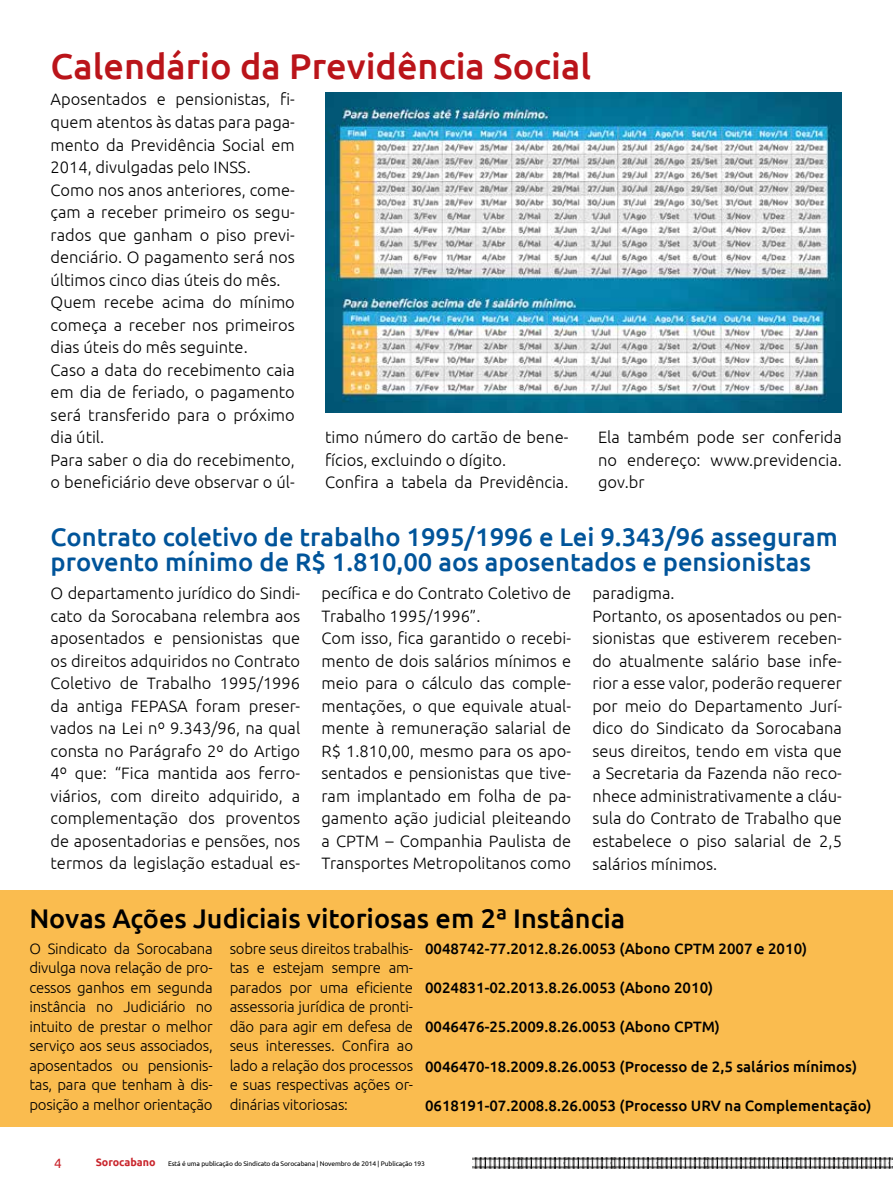
<style>
.page{position:relative;width:893px;height:1191px;background:#fff}
.page>*{position:absolute;margin:0;border:0;box-sizing:border-box;transform-origin:0 0}
.t1{font:500 36px "Ubuntu";color:#ba141a}
.t2{font:500 27px "Ubuntu";color:#000}
.t3{font:500 25.5px/25.5px "Ubuntu";color:#00549a}
.t4{font:300 16.5px/22.5px "Ubuntu";color:#000}
.t5{font:300 15px/19.5px "Ubuntu";letter-spacing:-.015em;color:#000;text-align:justify}
.t6{font:500 15px "Ubuntu";color:#000}
.t7{font:13.5px "Ubuntu";color:#c9252c}
.t8{font:6.75px "Ubuntu";letter-spacing:-.015em;color:#000}
.s1{font-weight:700;font-size:10.65px;color:#c9252c}
</style>
<div class="page">
<img style="left:521px;top:1157px;width:44px;height:12px">
<img style="left:707px;top:1157px;width:44px;height:12px">
<img style="left:614px;top:1157px;width:44px;height:12px">
<img style="left:800px;top:1157px;width:44px;height:12px">
<img style="left:565px;top:1157px;width:49px;height:12px">
<img style="left:751px;top:1157px;width:49px;height:12px">
<img style="left:658px;top:1157px;width:49px;height:12px">
<img style="left:472px;top:1157px;width:49px;height:12px">
<img style="left:844px;top:1157px;width:48px;height:12px">
<div style="left:0;top:890px;width:893px;height:236px;background:#fabc4f"></div>
<img style="left:325px;top:93px;width:516px;height:319px">
<h1 class="t1" style="left:51px;top:44px;width:542px">Calendário da Previdência Social</h1>
<p class="t4" style="left:51px;top:88px;width:246px">Aposentados e pensionistas, fi&shy;quem atentos às datas para paga&shy;mento da Previdência Social em<br>2014, divulgadas pelo INSS.<br>Como nos anos anteriores, come&shy;çam a receber primeiro os segu&shy;rados que ganham o piso previ&shy;denciário. O pagamento será nos últimos cinco dias úteis do mês.<br>Quem recebe acima do mínimo começa a receber nos primeiros dias úteis do mês seguinte.<br>Caso a data do recebimento caia em dia de feriado, o pagamento será transferido para o próximo dia útil.<br>Para saber o dia do recebimento, o beneficiário deve observar o úl-</p>
<p class="t4" style="left:325px;top:425px;width:245px">timo número do cartão de bene&shy;fícios, excluindo o dígito.<br>Confira a tabela da Previdência.</p>
<p class="t4" style="left:598px;top:425px;width:245px;text-align:justify">Ela também pode ser conferida no endereço: www.previdencia. gov.br</p>
<h3 class="t3" style="left:51px;top:523px;width:789px">Contrato coletivo de trabalho 1995/1996 e Lei 9.343/96 asseguram provento mínimo de R$ 1.810,00 aos aposentados e pensionistas</h3>
<p class="t4" style="left:51px;top:581px;width:251px;text-align:justify">O departamento jurídico do Sindi&shy;cato da Sorocabana relembra aos aposentados e pensionistas que os direitos adquiridos no Contrato Coletivo de Trabalho 1995/1996 da antiga FEPASA foram preser&shy;vados na Lei nº 9.343/96, na qual consta no Parágrafo 2º do Artigo 4º que: “Fica mantida aos ferro&shy;viários, com direito adquirido, a complementação dos proventos de aposentadorias e pensões, nos termos da legislação estadual es-</p>
<p class="t4" style="left:321px;top:582px;width:251px">pecífica e do Contrato Coletivo de<br>Trabalho 1995/1996”.<br>Com isso, fica garantido o recebi&shy;mento de dois salários mínimos e meio para o cálculo das comple&shy;mentações, o que equivale atual&shy;mente à remuneração salarial de<br>R$ 1.810,00, mesmo para os apo&shy;sentados e pensionistas que tive&shy;ram implantado em folha de pa&shy;gamento ação judicial pleiteando a CPTM – Companhia Paulista de<br>Transportes Metropolitanos como</p>
<p class="t4" style="left:592px;top:582px;width:251px">paradigma.<br>Portanto, os aposentados ou pen&shy;sionistas que estiverem receben&shy;do atualmente salário base infe&shy;rior a esse valor, poderão requerer por meio do Departamento Jurí&shy;dico do Sindicato da Sorocabana seus direitos, tendo em vista que a Secretaria da Fazenda não reco&shy;nhece administrativamente a cláu&shy;sula do Contrato de Trabalho que estabelece o piso salarial de 2,5 salários mínimos.</p>
<h2 class="t2" style="left:29px;top:901px;width:597px">Novas Ações Judiciais vitoriosas em 2ª Instância</h2>
<p class="t5" style="left:29px;top:938px;width:185px">O Sindicato da Sorocabana divulga nova relação de pro&shy;cessos ganhos em segunda instância no Judiciário no intuito de prestar o melhor serviço aos seus associados, aposentados ou pensionis&shy;tas, para que tenham à dis&shy;posição a melhor orientação</p>
<p class="t5" style="left:230px;top:938px;width:185px">sobre seus direitos trabalhis&shy;tas e estejam sempre am&shy;parados por uma eficiente assessoria jurídica de pronti&shy;dão para agir em defesa de seus interesses. Confira ao lado a relação dos processos e suas respectivas ações or&shy;dinárias vitoriosas:</p>
<p class="t6" style="left:425px;top:939px;width:384px">0048742-77.2012.8.26.0053 (Abono CPTM 2007 e 2010)</p>
<p class="t6" style="left:425px;top:978px;width:290px">0024831-02.2013.8.26.0053 (Abono 2010)</p>
<p class="t6" style="left:425px;top:1017px;width:297px">0046476-25.2009.8.26.0053 (Abono CPTM)</p>
<p class="t6" style="left:425px;top:1056px;width:434px">0046470-18.2009.8.26.0053 (Processo de 2,5 salários mínimos)</p>
<p class="t6" style="left:425px;top:1096px;width:448px">0618191-07.2008.8.26.0053 (Processo URV na Complementação)</p>
<p class="t7" style="left:54px;top:1154px;width:9px">4</p>
<p class="t8" style="left:96px;top:1159px;width:331px"><span class="s1">Sorocabano</span> Está é uma publicação do Sindicato da Sorocabana | Novembro de 2014 | Publicação 193</p>
</div>
